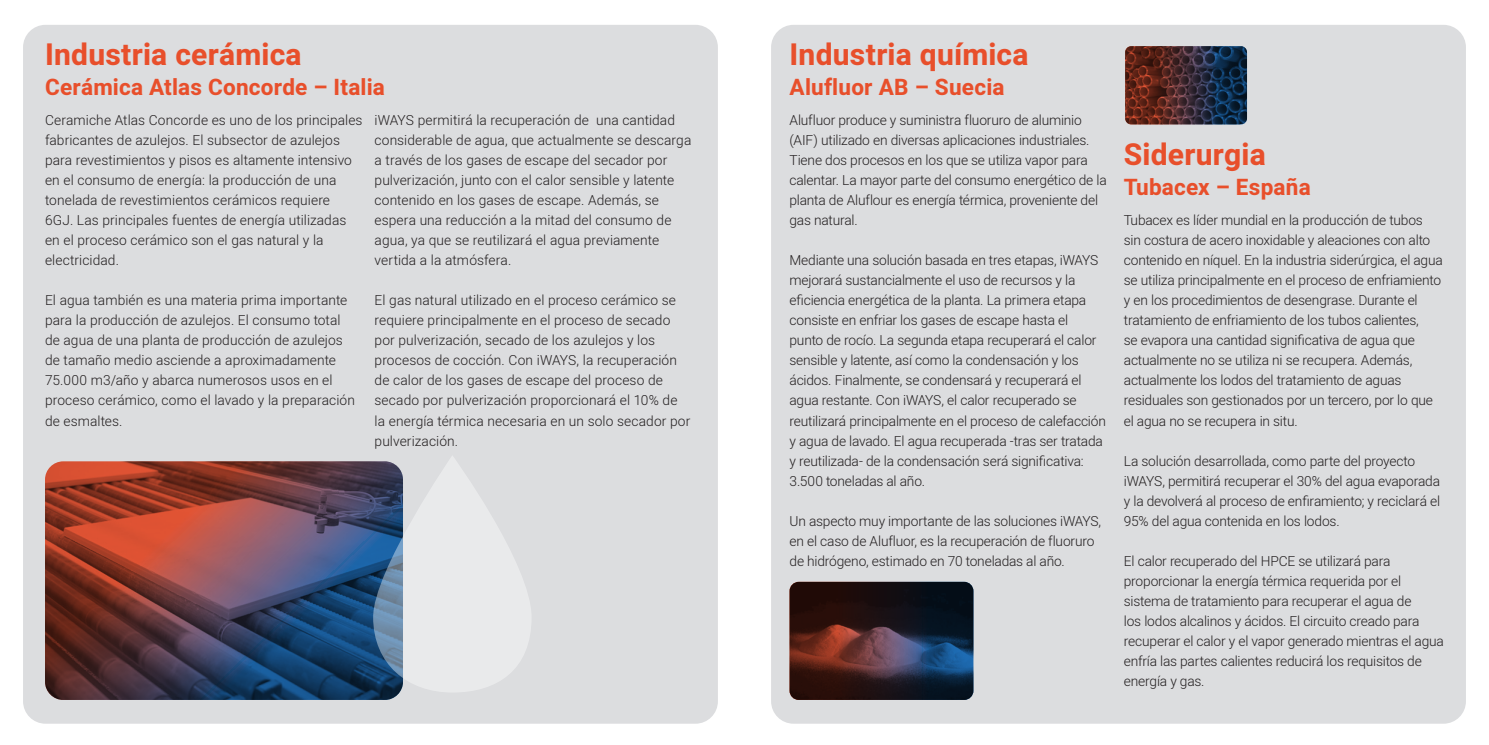
<style>
.page{position:relative;width:1489px;height:745px;background:#fff}
.page>*{position:absolute;margin:0;border:0;box-sizing:border-box;transform-origin:0 0}
.Fließtext{font:700 30px "Heebo";letter-spacing:.01em;color:#e84f2b}
.Fließtext-2{font:700 22.5px "Heebo";letter-spacing:.01em;color:#e84f2b}
.Fließtext-3{font:300 13.75px/20px "Heebo";letter-spacing:-.01em;color:#231f20}
</style>
<div class="page">
<div style="left:23px;top:25px;width:695px;height:698px;background:#dcdddf;border-radius:22px"></div>
<div style="left:771px;top:25px;width:694px;height:698px;background:#dcdddf;border-radius:22px"></div>
<img style="left:45px;top:461px;width:358px;height:238px">
<img style="left:789px;top:581px;width:184px;height:118px">
<img style="left:1125px;top:46px;width:121px;height:78px">
<svg style="left:373px;top:455px;width:158px;height:237px;fill:#e9eaeb"></svg>
<p class="Fließtext" style="left:45px;top:34px;width:258px">Industria cerámica</p>
<p class="Fließtext-2" style="left:45px;top:71px;width:341px">Cerámica Atlas Concorde – Italia</p>
<p class="Fließtext-3" style="left:45px;top:110px;width:319px">Ceramiche Atlas Concorde es uno de los principales fabricantes de azulejos. El subsector de azulejos para revestimientos y pisos es altamente intensivo en el consumo de energía: la producción de una tonelada de revestimientos cerámicos requiere<br>6GJ. Las principales fuentes de energía utilizadas en el proceso cerámico son el gas natural y la electricidad.</p>
<p class="Fließtext-3" style="left:45px;top:290px;width:311px">El agua también es una materia prima importante para la producción de azulejos. El consumo total de agua de una planta de producción de azulejos de tamaño medio asciende a aproximadamente 75.000 m3/año y abarca numerosos usos en el proceso cerámico, como el lavado y la preparación de esmaltes.</p>
<p class="Fließtext-3" style="left:374px;top:110px;width:318px">iWAYS permitirá la recuperación de una cantidad considerable de agua, que actualmente se descarga a través de los gases de escape del secador por pulverización, junto con el calor sensible y latente contenido en los gases de escape. Además, se espera una reducción a la mitad del consumo de agua, ya que se reutilizará el agua previamente vertida a la atmósfera.</p>
<p class="Fließtext-3" style="left:374px;top:290px;width:317px">El gas natural utilizado en el proceso cerámico se requiere principalmente en el proceso de secado por pulverización, secado de los azulejos y los procesos de cocción. Con iWAYS, la recuperación de calor de los gases de escape del proceso de secado por pulverización proporcionará el 10% de la energía térmica necesaria en un solo secador por pulverización.</p>
<p class="Fließtext" style="left:789px;top:34px;width:240px">Industria química</p>
<p class="Fließtext-2" style="left:789px;top:71px;width:216px">Alufluor AB – Suecia</p>
<p class="Fließtext-3" style="left:789px;top:110px;width:319px">Alufluor produce y suministra fluoruro de aluminio (AIF) utilizado en diversas aplicaciones industriales.<br>Tiene dos procesos en los que se utiliza vapor para calentar. La mayor parte del consumo energético de la planta de Aluflour es energía térmica, proveniente del gas natural.</p>
<p class="Fließtext-3" style="left:789px;top:250px;width:318px">Mediante una solución basada en tres etapas, iWAYS mejorará sustancialmente el uso de recursos y la eficiencia energética de la planta. La primera etapa consiste en enfriar los gases de escape hasta el<br>punto de rocío. La segunda etapa recuperará el calor sensible y latente, así como la condensación y los ácidos. Finalmente, se condensará y recuperará el agua restante. Con iWAYS, el calor recuperado se reutilizará principalmente en el proceso de calefacción y agua de lavado. El agua recuperada -tras ser tratada y reutilizada- de la condensación será significativa:<br>3.500 toneladas al año.</p>
<p class="Fließtext-3" style="left:789px;top:510px;width:313px">Un aspecto muy importante de las soluciones iWAYS, en el caso de Alufluor, es la recuperación de fluoruro de hidrógeno, estimado en 70 toneladas al año.</p>
<p class="Fließtext" style="left:1123px;top:134px;width:143px">Siderurgia</p>
<p class="Fließtext-2" style="left:1123px;top:171px;width:188px">Tubacex – España</p>
<p class="Fließtext-3" style="left:1123px;top:210px;width:320px">Tubacex es líder mundial en la producción de tubos sin costura de acero inoxidable y aleaciones con alto contenido en níquel. En la industria siderúrgica, el agua se utiliza principalmente en el proceso de enfriamiento y en los procedimientos de desengrase. Durante el tratamiento de enfriamiento de los tubos calientes,<br>se evapora una cantidad significativa de agua que actualmente no se utiliza ni se recupera. Además, actualmente los lodos del tratamiento de aguas residuales son gestionados por un tercero, por lo que el agua no se recupera in situ.</p>
<p class="Fließtext-3" style="left:1123px;top:450px;width:318px">La solución desarrollada, como parte del proyecto iWAYS, permitirá recuperar el 30% del agua evaporada y la devolverá al proceso de enfiramiento; y reciclará el 95% del agua contenida en los lodos.</p>
<p class="Fließtext-3" style="left:1123px;top:550px;width:321px">El calor recuperado del HPCE se utilizará para proporcionar la energía térmica requerida por el sistema de tratamiento para recuperar el agua de<br>los lodos alcalinos y ácidos. El circuito creado para recuperar el calor y el vapor generado mientras el agua enfría las partes calientes reducirá los requisitos de energía y gas.</p>
</div>
